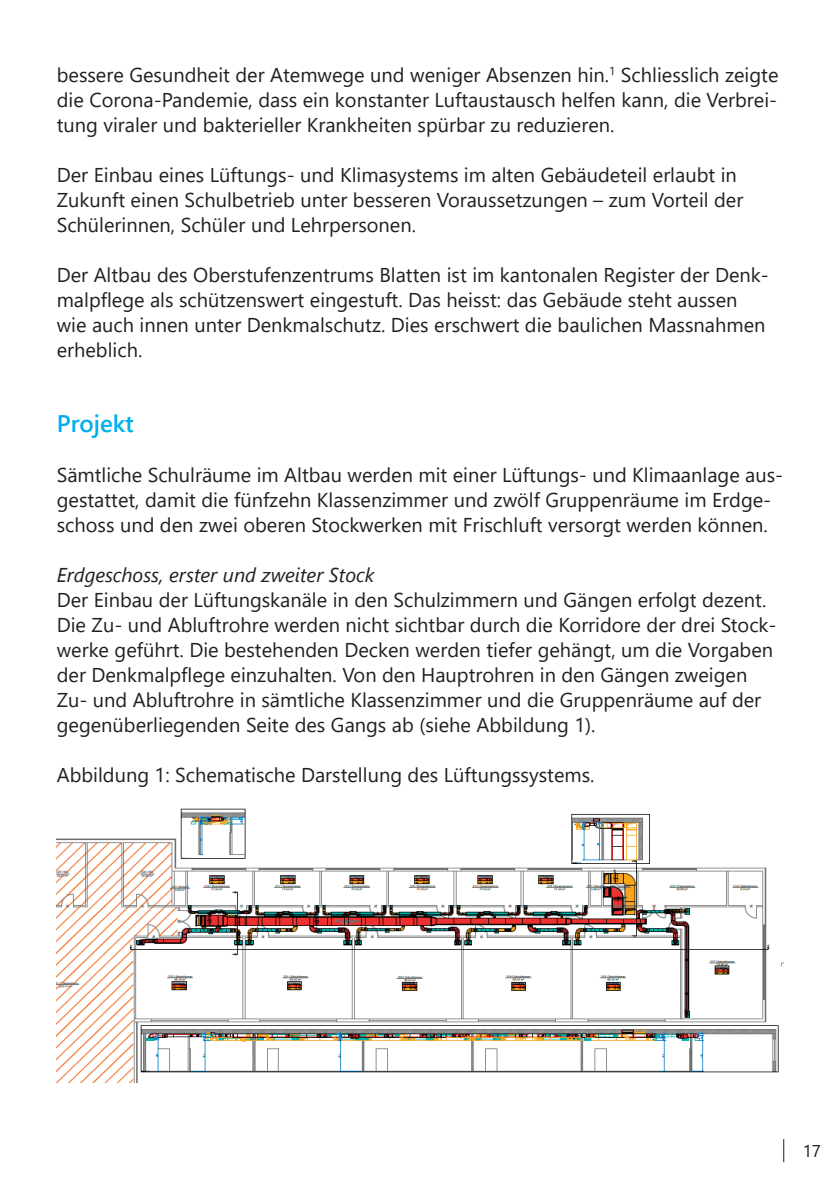
<style>
.page{position:relative;width:840px;height:1191px;background:#fff}
.page>*{position:absolute;margin:0;border:0;box-sizing:border-box;transform-origin:0 0}
.t1{font:600 24px "Segoe UI";color:#00aeef}
.t2{font:20px/25px "Segoe UI";color:#231f20}
.t3{font:italic 20px "Segoe UI";color:#231f20}
.t4{font:17px "Segoe UI";color:#231f20}
</style>
<div class="page">
<img style="left:57px;top:808px;width:725px;height:274px">
<p class="t2" style="left:57px;top:62px;width:722px;text-align:justify">bessere Gesundheit der Atemwege und weniger Absenzen hin.<sup>1</sup> Schliesslich zeigte die Corona-Pandemie, dass ein konstanter Luftaustausch helfen kann, die Verbrei&shy;tung viraler und bakterieller Krankheiten spürbar zu reduzieren.</p>
<p class="t2" style="left:57px;top:162px;width:687px">Der Einbau eines Lüftungs- und Klimasystems im alten Gebäudeteil erlaubt in<br>Zukunft einen Schulbetrieb unter besseren Voraussetzungen – zum Vorteil der<br>Schülerinnen, Schüler und Lehrpersonen.</p>
<p class="t2" style="left:57px;top:262px;width:713px">Der Altbau des Oberstufenzentrums Blatten ist im kantonalen Register der Denk&shy;malpflege als schützenswert eingestuft. Das heisst: das Gebäude steht aussen wie auch innen unter Denkmalschutz. Dies erschwert die baulichen Massnahmen erheblich.</p>
<p class="t1" style="left:57px;top:404px;width:79px">Projekt</p>
<p class="t2" style="left:57px;top:462px;width:727px">Sämtliche Schulräume im Altbau werden mit einer Lüftungs- und Klimaanlage aus&shy;gestattet, damit die fünfzehn Klassenzimmer und zwölf Gruppenräume im Erdge&shy;schoss und den zwei oberen Stockwerken mit Frischluft versorgt werden können.</p>
<p class="t3" style="left:57px;top:559px;width:319px">Erdgeschoss, erster und zweiter Stock</p>
<p class="t2" style="left:57px;top:587px;width:720px">Der Einbau der Lüftungskanäle in den Schulzimmern und Gängen erfolgt dezent.<br>Die Zu- und Abluftrohre werden nicht sichtbar durch die Korridore der drei Stock&shy;werke geführt. Die bestehenden Decken werden tiefer gehängt, um die Vorgaben der Denkmalpflege einzuhalten. Von den Hauptrohren in den Gängen zweigen Zu- und Abluftrohre in sämtliche Klassenzimmer und die Gruppenräume auf der gegenüberliegenden Seite des Gangs ab (siehe Abbildung 1).</p>
<p class="t2" style="left:57px;top:762px;width:539px">Abbildung 1: Schematische Darstellung des Lüftungssystems.</p>
<p class="t4" style="left:802px;top:1137px;width:20px">17</p>
</div>
